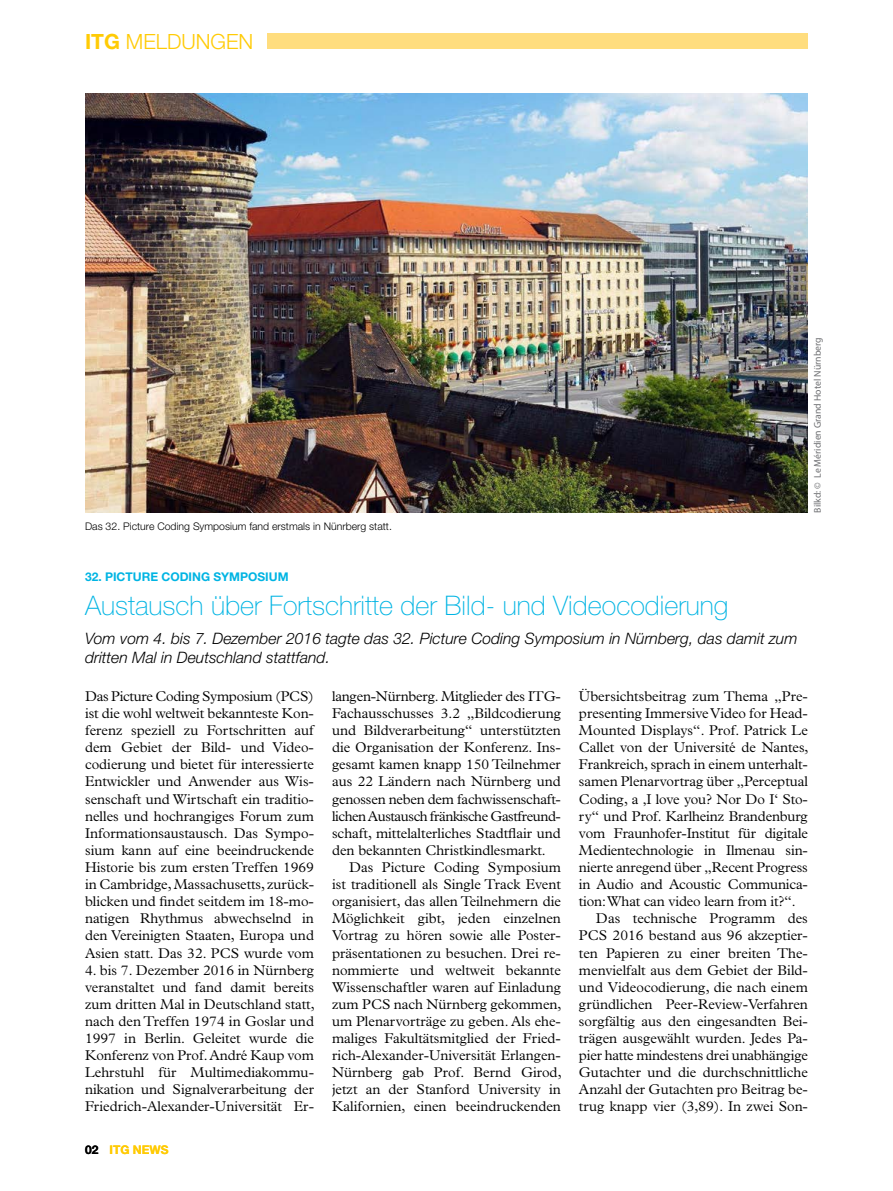
<style>
.page{position:relative;width:893px;height:1191px;background:#fff}
.page>*{position:absolute;margin:0;border:0;box-sizing:border-box;transform-origin:0 0}
.t1{font:100 27px "Helvetica Neue LT Std";color:#00b4e3}
.t2{font:300 21px "Helvetica Neue LT Std";color:#ffcb05}
.t3{font:italic 300 15.75px/18.9px "Helvetica Neue LT Std";color:#000}
.t4{font:300 14.25px/17.1px "Plantin Std";color:#000;text-align:justify}
.t5{font:700 12px "Helvetica Neue LT Std";color:#00b4e3}
.t6{font:700 12px "Helvetica Neue LT Std";color:#ffcb05}
.t7{font:700 12px "Helvetica Neue LT Std";color:#000}
.t8{font:300 10.5px "Helvetica Neue LT Std";color:#000}
.t9{font:9.75px "Myriad Pro";color:#6d6e71}
.s1{font-weight:700}
</style>
<div class="page">
<div style="left:85px;top:34px;width:723px;height:15px;background:#ffdd7e"></div>
<div style="left:85px;top:30px;width:182px;height:25px;background:#fff"></div>
<img style="left:85px;top:94px;width:723px;height:419px">
<h2 class="t2" style="left:85px;top:29px;width:170px"><span class="s1">ITG</span> MELDUNGEN</h2>
<p class="t8" style="left:85px;top:519px;width:308px">Das 32. Picture Coding Symposium fand erstmals in Nünrberg statt.</p>
<p class="t9" style="left:811px;top:513px;width:177px;rotate:-90deg">Bilkd: © Le Méridien Grand Hotel Nürnberg</p>
<p class="t5" style="left:85px;top:569px;width:205px">32. PICTURE CODING SYMPOSIUM</p>
<h1 class="t1" style="left:85px;top:590px;width:645px">Austausch über Fortschritte der Bild- und Videocodierung</h1>
<p class="t3" style="left:85px;top:628px;width:714px">Vom vom 4. bis 7. Dezember 2016 tagte das 32. Picture Coding Symposium in Nürnberg, das damit zum dritten Mal in Deutschland stattfand.</p>
<p class="t4" style="left:85px;top:687px;width:230px">Das Picture Coding Symposium (PCS) ist die wohl weltweit bekannteste Kon&shy;ferenz speziell zu Fortschritten auf dem Gebiet der Bild- und Video&shy;codierung und bietet für interessierte Entwickler und Anwender aus Wis&shy;senschaft und Wirtschaft ein traditio&shy;nelles und hochrangiges Forum zum Informationsaustausch. Das Sympo&shy;sium kann auf eine beeindruckende Historie bis zum ersten Treffen 1969 in Cambridge, Massachusetts, zurück&shy;blicken und findet seitdem im 18-mo&shy;natigen Rhythmus abwechselnd in den Vereinigten Staaten, Europa und Asien statt. Das 32. PCS wurde vom</p>
<p class="t4" style="left:85px;top:961px;width:231px">4. bis 7. Dezember 2016 in Nürnberg veranstaltet und fand damit bereits zum dritten Mal in Deutschland statt, nach den Treffen 1974 in Goslar und 1997 in Berlin. Geleitet wurde die Konferenz von Prof. André Kaup vom Lehrstuhl für Multimediakommu&shy;nikation und Signalverarbeitung der Friedrich-Alexander-Universität Er-</p>
<p class="t4" style="left:579px;top:687px;width:230px">Übersichtsbeitrag zum Thema „Pre-</p>
<p class="t4" style="left:579px;top:704px;width:230px">presenting Immersive Video for Head-</p>
<p class="t4" style="left:579px;top:722px;width:230px">Mounted Displays“. Prof. Patrick Le</p>
<p class="t4" style="left:579px;top:739px;width:231px">Callet von der Université de Nantes,</p>
<p class="t4" style="left:579px;top:756px;width:230px">Frankreich, sprach in einem unterhalt-</p>
<p class="t4" style="left:579px;top:773px;width:230px">samen Plenarvortrag über „Perceptual</p>
<p class="t4" style="left:579px;top:790px;width:230px">Coding, a ‚I love you? Nor Do I‘ Sto-</p>
<p class="t4" style="left:579px;top:807px;width:230px">ry“ und Prof. Karlheinz Brandenburg</p>
<p class="t4" style="left:579px;top:824px;width:230px">vom Fraunhofer-Institut für digitale</p>
<p class="t4" style="left:579px;top:841px;width:230px">Medientechnologie in Ilmenau sin-</p>
<p class="t4" style="left:579px;top:858px;width:230px">nierte anregend über „Recent Progress</p>
<p class="t4" style="left:579px;top:875px;width:230px">in Audio and Acoustic Communica-</p>
<p class="t4" style="left:579px;top:893px;width:218px">tion: What can video learn from it?“.</p>
<p class="t4" style="left:596px;top:910px;width:213px">Das technische Programm des</p>
<p class="t4" style="left:579px;top:927px;width:230px">PCS 2016 bestand aus 96 akzeptier-</p>
<p class="t4" style="left:579px;top:944px;width:229px">ten Papieren zu einer breiten The-</p>
<p class="t4" style="left:579px;top:961px;width:230px">menvielfalt aus dem Gebiet der Bild-</p>
<p class="t4" style="left:579px;top:978px;width:230px">und Videocodierung, die nach einem</p>
<p class="t4" style="left:579px;top:995px;width:230px">gründlichen Peer-Review-Verfahren</p>
<p class="t4" style="left:579px;top:1012px;width:230px">sorgfältig aus den eingesandten Bei-</p>
<p class="t4" style="left:579px;top:1029px;width:230px">trägen ausgewählt wurden. Jedes Pa-</p>
<p class="t4" style="left:579px;top:1046px;width:230px">pier hatte mindestens drei unabhängige</p>
<p class="t4" style="left:579px;top:1064px;width:230px">Gutachter und die durchschnittliche</p>
<p class="t4" style="left:579px;top:1081px;width:230px">Anzahl der Gutachten pro Beitrag be-</p>
<p class="t4" style="left:579px;top:1098px;width:230px">trug knapp vier (3,89). In zwei Son-</p>
<p class="t4" style="left:332px;top:687px;width:230px">langen-Nürnberg. Mitglieder des ITG-Fachausschusses 3.2 „Bildcodierung und Bildverarbeitung“ unterstützten die Organisation der Konferenz. Ins&shy;gesamt kamen knapp 150 Teilnehmer aus 22 Ländern nach Nürnberg und genossen neben dem fachwissenschaft&shy;lichen Austausch fränkische Gastfreund&shy;schaft, mittelalterliches Stadtflair und den bekannten Christkindlesmarkt.</p>
<p class="t4" style="left:332px;top:858px;width:231px;text-indent:17px">Das Picture Coding Symposium ist traditionell als Single Track Event organisiert, das allen Teilnehmern die Möglichkeit gibt, jeden einzelnen Vortrag zu hören sowie alle Poster&shy;präsentationen zu besuchen. Drei re&shy;nommierte und weltweit bekannte Wissenschaftler waren auf Einladung zum PCS nach Nürnberg gekommen, um Plenarvorträge zu geben. Als ehe&shy;maliges Fakultätsmitglied der Fried&shy;rich-Alexander-Universität Erlangen-Nürnberg gab Prof. Bernd Girod, jetzt an der Stanford University in Kalifornien, einen beeindruckenden</p>
<p class="t7" style="left:85px;top:1141px;width:15px">02</p>
<p class="t6" style="left:109px;top:1141px;width:61px">ITG NEWS</p>
</div>
